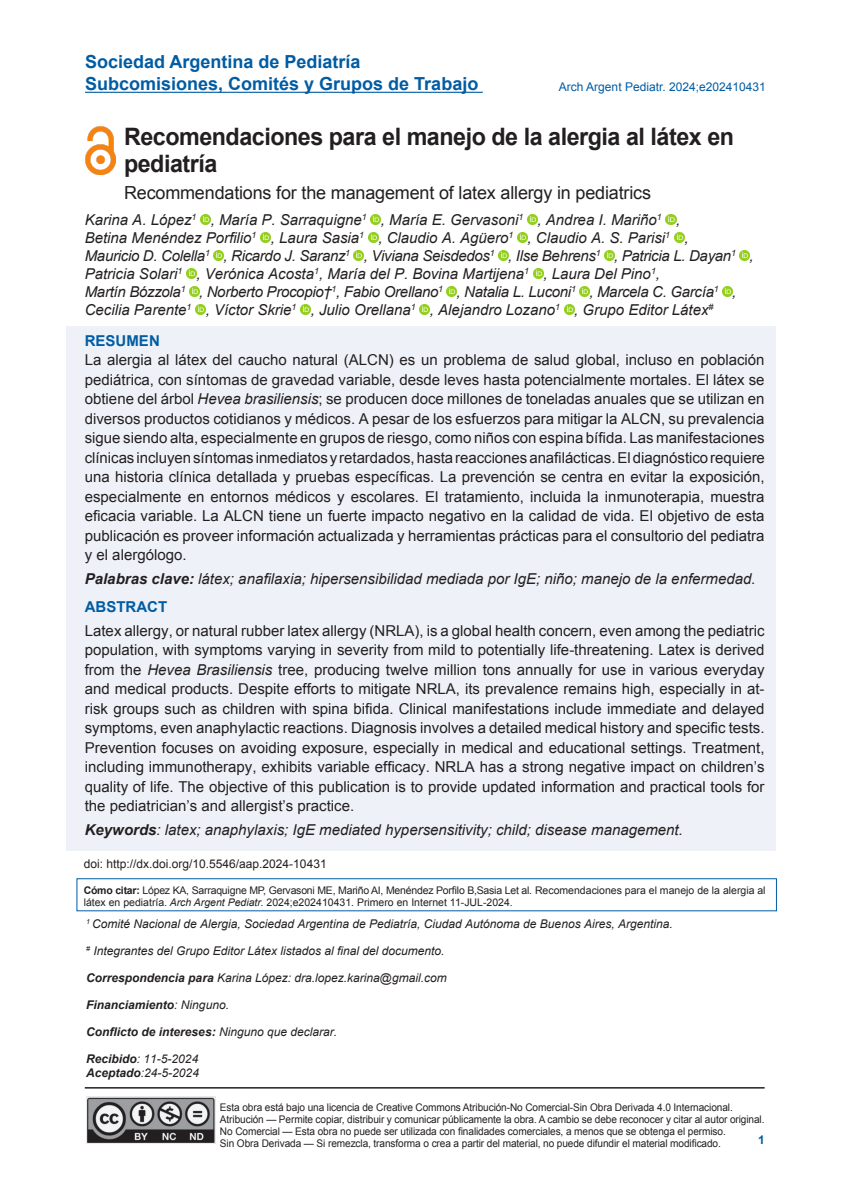
<style>
.page{position:relative;width:851px;height:1191px;background:#fff}
.page>*{position:absolute;margin:0;border:0;box-sizing:border-box;transform-origin:0 0}
._1_Título_Artículo_x{font:700 24px/27px "Arial";letter-spacing:-.02em;color:#231f20}
.t1{font:700 18px/21.6px "Arial";color:#015ca3}
._1_Título_Artículo_x-2{font:18px "Arial";letter-spacing:-.01em;color:#231f20}
._4_Resúmen_x_10{font:15px/19.5px "Arial";color:#231f20;text-align:justify}
._2_Autores_x10{font:italic 15px/18px "Arial";color:#231f20}
._4_Resúmen_x_10-2{font:italic 15px "Arial";color:#231f20}
._4_Resúmen_x_10-3{font:700 15px "Arial";color:#015ca3}
._0_Texto_x10{font:italic 12px "Arial";color:#231f20}
._0_Texto_x10-2{font:italic 700 12px "Arial";color:#231f20}
.t2{font:12px "Arial";color:#231f20}
.t3{font:12px "Arial";color:#015ca3}
.t4{font:700 12px "Arial";color:#015ca3}
.t5{font:10.5px/12px "Arial";letter-spacing:-.01em;color:#231f20;scale:.96 1}
.t6{font:10.5px/12.6px "Arial";letter-spacing:-.01em;color:#231f20}
.s1{font-style:italic}
.s2{font-weight:700}
.s3{font-weight:400}
</style>
<div class="page">
<div style="left:67px;top:326px;width:709px;height:524px;background:#eef2f8"></div>
<svg style="left:200px;top:215px;width:11px;height:10px"></svg>
<svg style="left:371px;top:215px;width:10px;height:10px"></svg>
<svg style="left:527px;top:215px;width:10px;height:10px"></svg>
<svg style="left:666px;top:215px;width:10px;height:10px"></svg>
<svg style="left:261px;top:233px;width:10px;height:10px"></svg>
<svg style="left:368px;top:233px;width:10px;height:10px"></svg>
<svg style="left:517px;top:233px;width:10px;height:10px"></svg>
<svg style="left:674px;top:233px;width:10px;height:10px"></svg>
<svg style="left:213px;top:251px;width:11px;height:10px"></svg>
<svg style="left:354px;top:251px;width:10px;height:10px"></svg>
<svg style="left:498px;top:251px;width:10px;height:10px"></svg>
<svg style="left:604px;top:251px;width:10px;height:10px"></svg>
<svg style="left:739px;top:251px;width:10px;height:10px"></svg>
<svg style="left:186px;top:269px;width:10px;height:10px"></svg>
<svg style="left:533px;top:269px;width:10px;height:10px"></svg>
<svg style="left:189px;top:287px;width:10px;height:10px"></svg>
<svg style="left:446px;top:287px;width:11px;height:10px"></svg>
<svg style="left:579px;top:287px;width:10px;height:10px"></svg>
<svg style="left:722px;top:287px;width:10px;height:10px"></svg>
<svg style="left:195px;top:305px;width:11px;height:10px"></svg>
<svg style="left:300px;top:305px;width:11px;height:10px"></svg>
<svg style="left:420px;top:305px;width:10px;height:10px"></svg>
<svg style="left:564px;top:305px;width:10px;height:10px"></svg>
<img style="left:85px;top:126px;width:30px;height:49px">
<img style="left:86px;top:1096px;width:129px;height:47px">
<hr style="left:85px;top:1087px;width:679px;height:1px;background:#231f20">
<hr style="left:85px;top:92px;width:398px;height:1px;background:#015ca3">
<p class="t1" style="left:85px;top:51px;width:395px">Sociedad Argentina de Pediatría<br>Subcomisiones, Comités y Grupos de Trabajo</p>
<p class="t3" style="left:559px;top:79px;width:208px">Arch Argent Pediatr. 2024;e202410431</p>
<p class="_1_Título_Artículo_x" style="left:124px;top:123px;width:611px">Recomendaciones para el manejo de la alergia al látex en pediatría</p>
<p class="_1_Título_Artículo_x-2" style="left:124px;top:180px;width:528px">Recommendations for the management of latex allergy in pediatrics</p>
<p class="_2_Autores_x10" style="left:85px;top:211px;width:670px">Karina A. López<sup>1</sup> , María P. Sarraquigne<sup>1</sup> , María E. Gervasoni<sup>1</sup> , Andrea I. Mariño<sup>1</sup> ,<br>Betina Menéndez Porfilio<sup>1</sup> , Laura Sasia<sup>1</sup> , Claudio A. Agüero<sup>1</sup> , Claudio A. S. Parisi<sup>1</sup> ,<br>Mauricio D. Colella<sup>1</sup> , Ricardo J. Saranz<sup>1</sup> , Viviana Seisdedos<sup>1</sup> , Ilse Behrens<sup>1</sup> , Patricia L. Dayan<sup>1</sup> , Patricia Solari<sup>1</sup> , Verónica Acosta<sup>1</sup>, María del P. Bovina Martijena<sup>1</sup> , Laura Del Pino<sup>1</sup>,<br>Martín Bózzola<sup>1</sup> , Norberto Procopio†<sup>1</sup>, Fabio Orellano<sup>1</sup> , Natalia L. Luconi<sup>1</sup> , Marcela C. García<sup>1</sup> , Cecilia Parente<sup>1</sup> , Víctor Skrie<sup>1</sup> , Julio Orellana<sup>1</sup> , Alejandro Lozano<sup>1</sup> , Grupo Editor Látex<sup>#</sup></p>
<p class="_4_Resúmen_x_10-3" style="left:85px;top:330px;width:77px">RESUMEN</p>
<p class="_4_Resúmen_x_10" style="left:85px;top:350px;width:681px">La alergia al látex del caucho natural (ALCN) es un problema de salud global, incluso en población pediátrica, con síntomas de gravedad variable, desde leves hasta potencialmente mortales. El látex se obtiene del árbol <span class="s1">Hevea brasiliensis</span>; se producen doce millones de toneladas anuales que se utilizan en diversos productos cotidianos y médicos. A pesar de los esfuerzos para mitigar la ALCN, su prevalencia sigue siendo alta, especialmente en grupos de riesgo, como niños con espina bífida. Las manifestaciones clínicas incluyen síntomas inmediatos y retardados, hasta reacciones anafilácticas. El diagnóstico requiere una historia clínica detallada y pruebas específicas. La prevención se centra en evitar la exposición, especialmente en entornos médicos y escolares. El tratamiento, incluida la inmunoterapia, muestra eficacia variable. La ALCN tiene un fuerte impacto negativo en la calidad de vida. El objetivo de esta publicación es proveer información actualizada y herramientas prácticas para el consultorio del pediatra y el alergólogo.</p>
<p class="_4_Resúmen_x_10-2" style="left:85px;top:569px;width:672px"><span class="s2">Palabras clave:</span> látex; anafilaxia; hipersensibilidad mediada por IgE; niño; manejo de la enfermedad.</p>
<p class="_4_Resúmen_x_10-3" style="left:85px;top:597px;width:84px">ABSTRACT</p>
<p class="_4_Resúmen_x_10" style="left:85px;top:621px;width:681px">Latex allergy, or natural rubber latex allergy (NRLA), is a global health concern, even among the pediatric population, with symptoms varying in severity from mild to potentially life-threatening. Latex is derived from the <span class="s1">Hevea Brasiliensis</span> tree, producing twelve million tons annually for use in various everyday and medical products. Despite efforts to mitigate NRLA, its prevalence remains high, especially in at&shy;risk groups such as children with spina bifida. Clinical manifestations include immediate and delayed symptoms, even anaphylactic reactions. Diagnosis involves a detailed medical history and specific tests.<br>Prevention focuses on avoiding exposure, especially in medical and educational settings. Treatment, including immunotherapy, exhibits variable efficacy. NRLA has a strong negative impact on children’s quality of life. The objective of this publication is to provide updated information and practical tools for the pediatrician’s and allergist’s practice.</p>
<p class="_4_Resúmen_x_10-2" style="left:85px;top:820px;width:599px"><span class="s2">Keywords</span>: latex; anaphylaxis; IgE mediated hypersensitivity; child; disease management.</p>
<p class="t2" style="left:84px;top:856px;width:244px">doi: http://dx.doi.org/10.5546/aap.2024-10431</p>
<p class="t6" style="left:84px;top:884px;width:683px"><span class="s2">Cómo citar:</span> López KA, Sarraquigne MP, Gervasoni ME, Mariño AI, Menéndez Porfilo B,Sasia Let al. Recomendaciones para el manejo de la alergia al látex en pediatría. <span class="s1">Arch Argent Pediatr.</span> 2024;e202410431. Primero en Internet 11-JUL-2024.</p>
<p class="_0_Texto_x10" style="left:86px;top:916px;width:588px"><sup>1</sup> Comité Nacional de Alergia, Sociedad Argentina de Pediatría, Ciudad Autónoma de Buenos Aires, Argentina.</p>
<p class="_0_Texto_x10" style="left:86px;top:943px;width:360px"><sup>#</sup> Integrantes del Grupo Editor Látex listados al final del documento.</p>
<p class="_0_Texto_x10" style="left:86px;top:970px;width:362px"><span class="s2">Correspondencia para</span> Karina López: dra.lopez.karina@gmail.com</p>
<p class="_0_Texto_x10-2" style="left:86px;top:997px;width:144px">Financiamiento<span class="s3">: Ninguno.</span></p>
<p class="_0_Texto_x10-2" style="left:86px;top:1024px;width:252px">Conflicto de intereses: <span class="s3">Ninguno que declarar.</span></p>
<p class="_0_Texto_x10" style="left:86px;top:1051px;width:114px"><span class="s2">Recibido</span>: 11-5-2024</p>
<p class="_0_Texto_x10" style="left:86px;top:1064px;width:114px"><span class="s2">Aceptado</span>:24-5-2024</p>
<p class="t5" style="left:220px;top:1101px;width:535px">Esta obra está bajo una licencia de Creative Commons Atribución-No Comercial-Sin Obra Derivada 4.0 Internacional.</p>
<p class="t5" style="left:220px;top:1113px;width:568px">Atribución — Permite copiar, distribuir y comunicar públicamente la obra. A cambio se debe reconocer y citar al autor original.<br>No Comercial — Esta obra no puede ser utilizada con finalidades comerciales, a menos que se obtenga el permiso.</p>
<p class="t5" style="left:220px;top:1137px;width:523px">Sin Obra Derivada — Si remezcla, transforma o crea a partir del material, no puede difundir el material modificado.</p>
<p class="t4" style="left:758px;top:1131px;width:8px">1</p>
</div>
